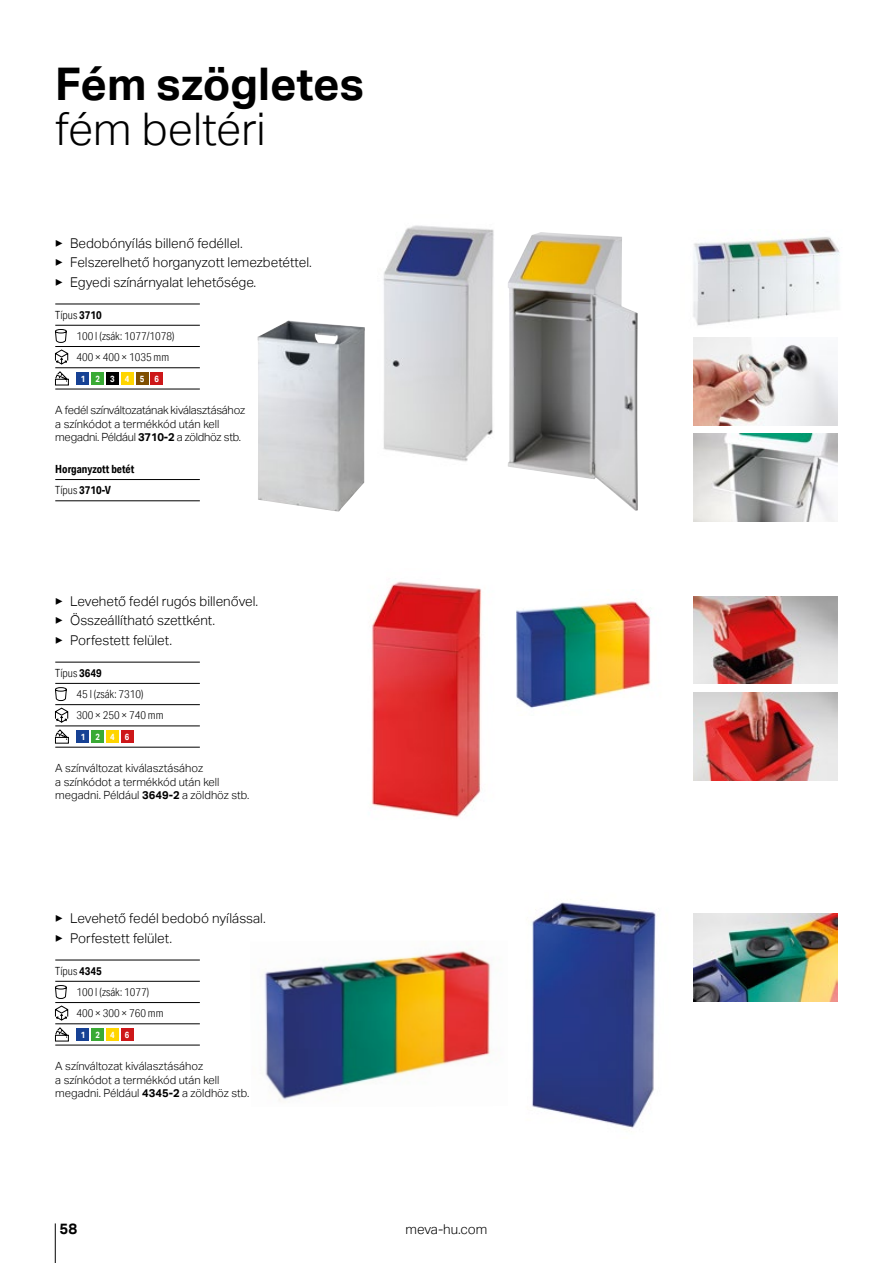
<style>
.page{position:relative;width:893px;height:1263px;background:#fff}
.page>*{position:absolute;margin:0;border:0;box-sizing:border-box;transform-origin:0 0}
.t1{font:700 45px "Aktiv Grotesk";color:#000}
.t2{font:300 45px "Aktiv Grotesk";color:#000}
.t3{font:700 15px "Aktiv Grotesk";color:#000}
.t4{font:300 13.5px/19.5px "Aktiv Grotesk";color:#000}
.t5{font:300 11.25px/13.5px "Aktiv Grotesk";color:#000}
.t6{font:300 11.25px/21.3px "Aktiv Grotesk Cd";color:#000}
.t7{font:300 11.25px/13.5px "Aktiv Grotesk";letter-spacing:-.02em;color:#000}
.t8{font:700 11.25px/21.3px "Aktiv Grotesk Cd";color:#000}
.t9{font:700 9px "Aktiv Grotesk Cd";letter-spacing:1.14em;color:#fff}
.s1{font-weight:700}
.s2{font-weight:300}
</style>
<div class="page">
<hr style="left:55px;top:1223px;width:1px;height:40px;background:#000">
<img style="left:693px;top:237px;width:147px;height:89px">
<hr style="left:55px;top:389px;width:145px;height:1px;background:#000">
<svg style="left:55px;top:304px;width:145px;height:85px"></svg>
<div style="left:77px;top:372px;width:12px;height:13px;background:#164194"></div>
<div style="left:91px;top:372px;width:13px;height:13px;background:#3aaa35"></div>
<div style="left:106px;top:372px;width:13px;height:13px;background:#000"></div>
<div style="left:121px;top:372px;width:13px;height:13px;background:#ffd500"></div>
<div style="left:136px;top:372px;width:12px;height:13px;background:#7f4f00"></div>
<div style="left:150px;top:372px;width:13px;height:13px;background:#cd1719"></div>
<img style="left:383px;top:225px;width:111px;height:237px">
<img style="left:508px;top:232px;width:130px;height:279px">
<img style="left:257px;top:320px;width:108px;height:192px">
<img style="left:693px;top:338px;width:145px;height:87px">
<img style="left:693px;top:434px;width:145px;height:87px">
<hr style="left:55px;top:500px;width:145px;height:1px;background:#000">
<hr style="left:55px;top:479px;width:145px;height:1px;background:#000">
<hr style="left:55px;top:747px;width:145px;height:1px;background:#000">
<svg style="left:55px;top:662px;width:145px;height:85px"></svg>
<div style="left:77px;top:731px;width:12px;height:12px;background:#164194"></div>
<div style="left:91px;top:731px;width:13px;height:12px;background:#3aaa35"></div>
<div style="left:106px;top:731px;width:13px;height:12px;background:#ffd500"></div>
<div style="left:121px;top:731px;width:13px;height:12px;background:#cd1719"></div>
<img style="left:371px;top:581px;width:111px;height:237px">
<img style="left:516px;top:601px;width:136px;height:107px">
<img style="left:693px;top:596px;width:145px;height:88px">
<img style="left:693px;top:692px;width:145px;height:88px">
<img style="left:264px;top:950px;width:227px;height:151px">
<hr style="left:55px;top:1045px;width:145px;height:1px;background:#000">
<svg style="left:55px;top:960px;width:145px;height:85px"></svg>
<div style="left:77px;top:1028px;width:12px;height:13px;background:#164194"></div>
<div style="left:91px;top:1028px;width:13px;height:13px;background:#3aaa35"></div>
<div style="left:106px;top:1028px;width:13px;height:13px;background:#ffd500"></div>
<div style="left:121px;top:1028px;width:13px;height:13px;background:#cd1719"></div>
<img style="left:531px;top:902px;width:125px;height:228px">
<img style="left:693px;top:914px;width:145px;height:87px">
<h1 class="t1" style="left:55px;top:58px;width:310px">Fém szögletes</h1>
<h1 class="t2" style="left:55px;top:103px;width:212px">fém beltéri</h1>
<p class="t4" style="left:55px;top:233px;width:258px">▶ Bedobónyílás billenő fedéllel.<br>▶ Felszerelhető horganyzott lemezbetéttel. ▶ Egyedi színárnyalat lehetősége.</p>
<p class="t6" style="left:77px;top:304px;width:99px;text-indent:-21px">Típus <span class="s1">3710<br></span>100 l (zsák: 1077/1078)<br>400 × 400 × 1035 mm</p>
<p class="t9" style="left:81px;top:373px;width:80px">123456</p>
<p class="t7" style="left:55px;top:404px;width:191px">A fedél színváltozatának kiválasztásához a színkódot a termékkód után kell megadni. Például <span class="s1">3710-2</span> a zöldhöz stb.</p>
<p class="t8" style="left:55px;top:458px;width:81px">Horganyzott betét<br><span class="s2">Típus</span> 3710-V</p>
<p class="t4" style="left:55px;top:591px;width:204px">▶ Levehető fedél rugós billenővel. ▶ Összeállítható szettként.<br>▶ Porfestett felület.</p>
<p class="t6" style="left:77px;top:662px;width:88px;text-indent:-21px">Típus <span class="s1">3649<br></span>45 l (zsák: 7310)<br>300 × 250 × 740 mm</p>
<p class="t9" style="left:81px;top:731px;width:50px">1246</p>
<p class="t5" style="left:55px;top:762px;width:196px">A színváltozat kiválasztásához<br>a színkódot a termékkód után kell megadni. Például <span class="s1">3649-2</span> a zöldhöz stb.</p>
<p class="t4" style="left:55px;top:909px;width:212px">▶ Levehető fedél bedobó nyílással. ▶ Porfestett felület.</p>
<p class="t6" style="left:77px;top:960px;width:88px;text-indent:-21px">Típus <span class="s1">4345<br></span>100 l (zsák: 1077)<br>400 × 300 × 760 mm</p>
<p class="t9" style="left:81px;top:1029px;width:50px">1246</p>
<p class="t5" style="left:55px;top:1060px;width:196px">A színváltozat kiválasztásához<br>a színkódot a termékkód után kell megadni. Például <span class="s1">4345-2</span> a zöldhöz stb.</p>
<p class="t3" style="left:60px;top:1220px;width:19px">58</p>
<p class="t4" style="left:405px;top:1219px;width:83px">meva-hu.com</p>
</div>
